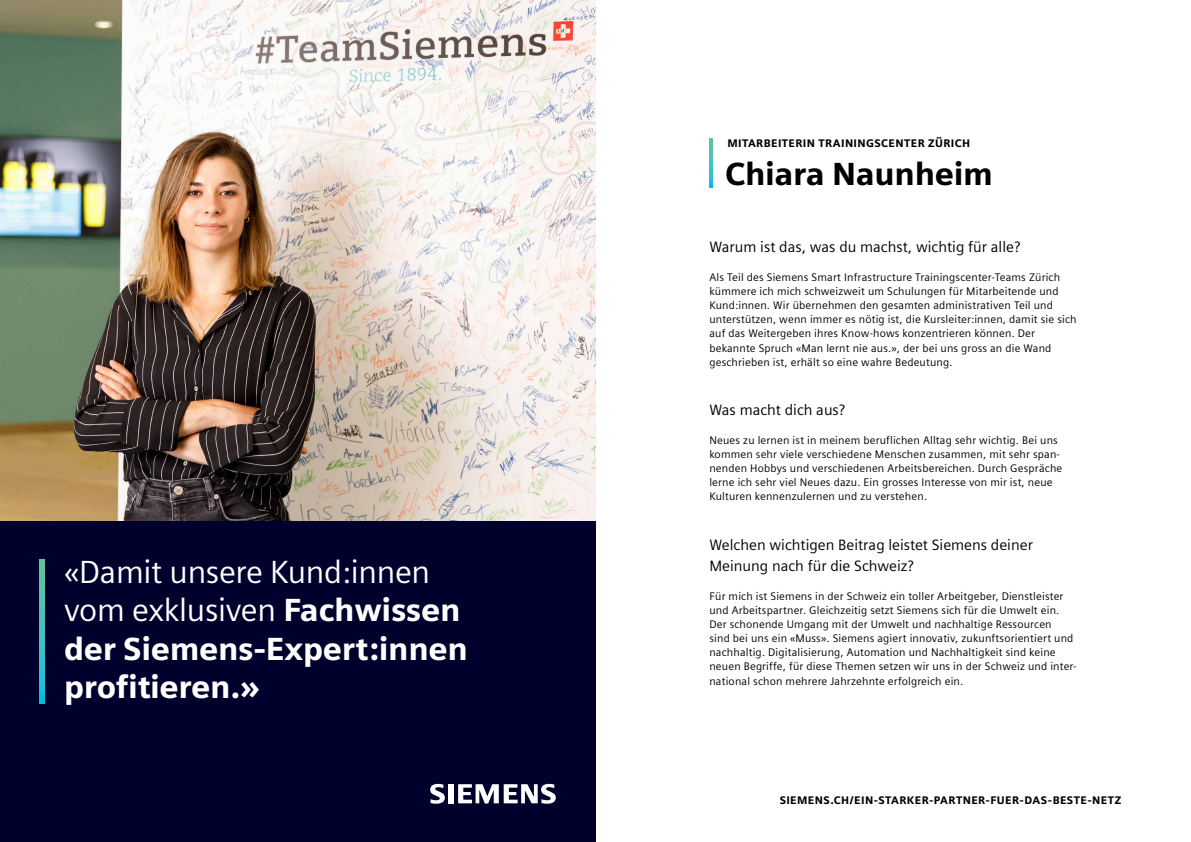
<style>
.page{position:relative;width:1191px;height:842px;background:#fff}
.page>*{position:absolute;margin:0;border:0;box-sizing:border-box;transform-origin:0 0}
.t1{font:900 32px/38.4px "Siemens Sans";letter-spacing:-.01em;color:#fff}
.t2{font:900 32px "Siemens Sans";letter-spacing:-.01em;color:#000}
.t3{font:15px/21.3px "Siemens Sans";color:#000}
.t4{font:11px/14.2px "Siemens Sans";letter-spacing:.015em;color:#000}
.t5{font:900 11px "Siemens Sans";letter-spacing:.035em;color:#000}
.s1{font-weight:400}
</style>
<div class="page">
<img style="left:0;top:0;width:595px;height:521px">
<div style="left:0;top:521px;width:595px;height:321px;background:#00002c"></div>
<svg style="left:40px;top:559px;width:4px;height:145px"></svg>
<svg style="left:709px;top:139px;width:3px;height:48px"></svg>
<svg style="left:430px;top:784px;width:126px;height:20px"></svg>
<h1 class="t1" style="left:64px;top:552px;width:405px"><span class="s1">«Damit unsere Kund:innen vom exklusiven</span> Fachwissen der Siemens-Expert:innen profitieren.»</h1>
<p class="t5" style="left:727px;top:136px;width:244px">MITARBEITERIN TRAININGSCENTER ZÜRICH</p>
<h1 class="t2" style="left:725px;top:155px;width:269px">Chiara Naunheim</h1>
<h2 class="t3" style="left:709px;top:237px;width:312px">Warum ist das, was du machst, wichtig für alle?</h2>
<p class="t4" style="left:709px;top:270px;width:369px">Als Teil des Siemens Smart Infrastructure Trainingscenter-Teams Zürich kümmere ich mich schweizweit um Schulungen für Mitarbeitende und Kund:innen. Wir übernehmen den gesamten administrativen Teil und unterstützen, wenn immer es nötig ist, die Kursleiter:innen, damit sie sich auf das Weitergeben ihres Know-hows konzentrieren können. Der bekannte Spruch «Man lernt nie aus.», der bei uns gross an die Wand geschrieben ist, erhält so eine wahre Bedeutung.</p>
<h2 class="t3" style="left:709px;top:400px;width:137px">Was macht dich aus?</h2>
<p class="t4" style="left:709px;top:433px;width:354px">Neues zu lernen ist in meinem beruflichen Alltag sehr wichtig. Bei uns kommen sehr viele verschiedene Menschen zusammen, mit sehr span&shy;nenden Hobbys und verschiedenen Arbeitsbereichen. Durch Gespräche lerne ich sehr viel Neues dazu. Ein grosses Interesse von mir ist, neue Kulturen kennenzulernen und zu verstehen.</p>
<h2 class="t3" style="left:709px;top:534px;width:325px">Welchen wichtigen Beitrag leistet Siemens deiner<br>Meinung nach für die Schweiz?</h2>
<p class="t4" style="left:709px;top:589px;width:369px">Für mich ist Siemens in der Schweiz ein toller Arbeitgeber, Dienstleister und Arbeitspartner. Gleichzeitig setzt Siemens sich für die Umwelt ein.<br>Der schonende Umgang mit der Umwelt und nachhaltige Ressourcen<br>sind bei uns ein «Muss». Siemens agiert innovativ, zukunftsorientiert und nachhaltig. Digitalisierung, Automation und Nachhaltigkeit sind keine neuen Begriffe, für diese Themen setzen wir uns in der Schweiz und inter&shy;national schon mehrere Jahrzehnte erfolgreich ein.</p>
<p class="t5" style="left:779px;top:793px;width:343px">SIEMENS.CH/EIN-STARKER-PARTNER-FUER-DAS-BESTE-NETZ</p>
</div>
